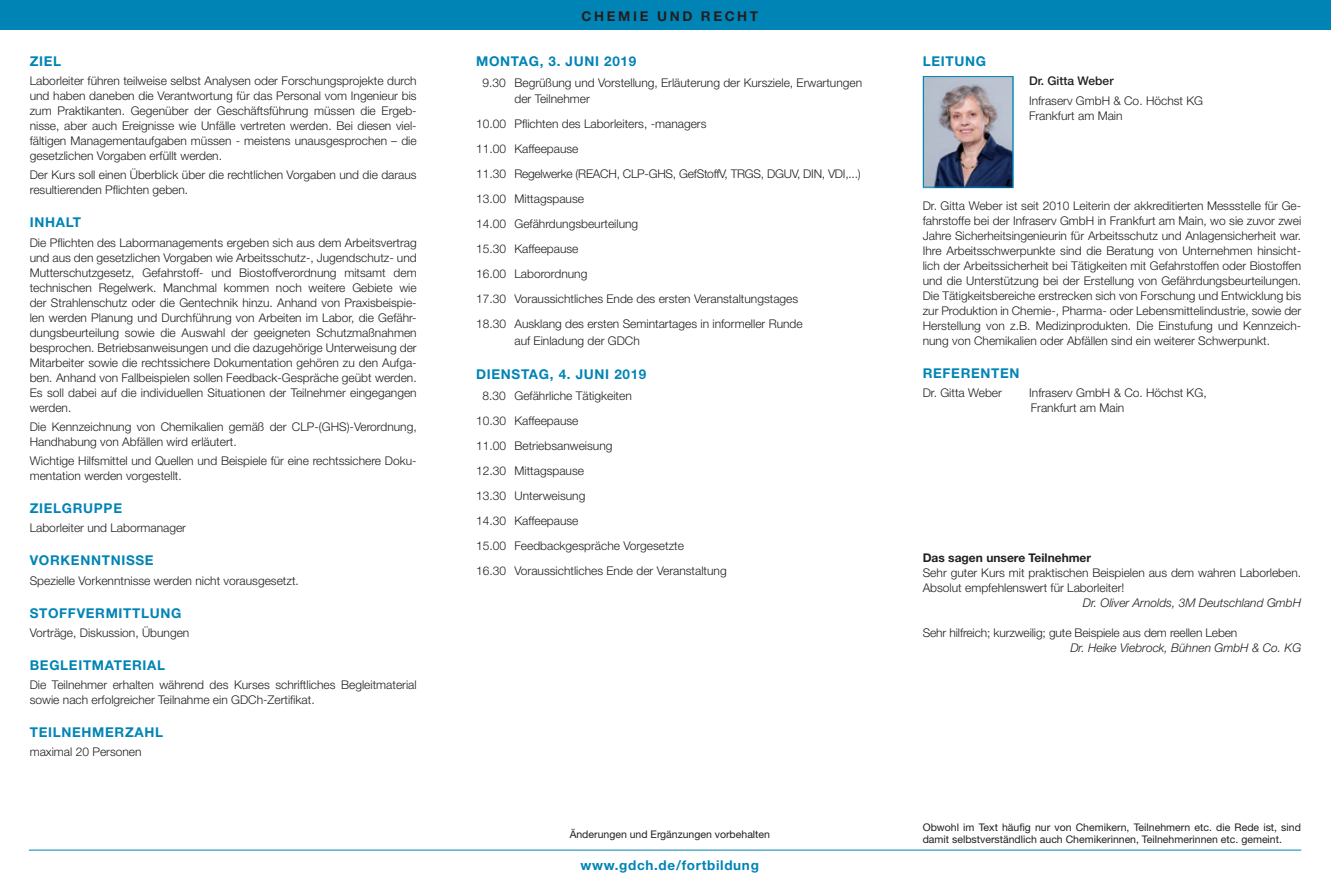
<style>
.page{position:relative;width:1331px;height:893px;background:#fff}
.page>*{position:absolute;margin:0;border:0;box-sizing:border-box;transform-origin:0 0}
.t1{font:700 13.5px "Helvetica Neue";letter-spacing:.05em;color:#0084b5}
.t2{font:700 13.5px "Helvetica Neue";letter-spacing:.195em;color:#231f20}
.t3{font:300 12px/15px "Helvetica Neue";color:#231f20}
.t4{font:italic 300 12px "Helvetica Neue";color:#231f20}
.t5{font:700 12px "Helvetica Neue";color:#231f20}
.t6{font:500 12px "Helvetica Neue";color:#231f20}
.t7{font:10.5px/12px "Helvetica Neue";color:#231f20}
</style>
<div class="page">
<hr style="left:29px;top:850px;width:1272px;height:1px;background:#0084b5">
<div style="left:0;top:0;width:1331px;height:30px;background:#0084b5"></div>
<img style="left:925px;top:78px;width:86px;height:108px">
<div style="left:923px;top:76px;width:90px;height:112px;border:1px solid #0084b5"></div>
<p class="t1" style="left:30px;top:53px;width:33px">ZIEL</p>
<p class="t3" style="left:30px;top:73px;width:388px;text-align:justify">Laborleiter führen teilweise selbst Analysen oder Forschungsprojekte durch und haben daneben die Verantwortung für das Personal vom Ingenieur bis zum Praktikanten. Gegenüber der Geschäftsführung müssen die Ergeb&shy;nisse, aber auch Ereignisse wie Unfälle vertreten werden. Bei diesen viel&shy;fältigen Managementaufgaben müssen - meistens unausgesprochen – die gesetzlichen Vorgaben erfüllt werden.</p>
<p class="t3" style="left:30px;top:167px;width:388px">Der Kurs soll einen Überblick über die rechtlichen Vorgaben und die daraus resultierenden Pflichten geben.</p>
<p class="t1" style="left:30px;top:214px;width:53px">INHALT</p>
<p class="t3" style="left:30px;top:235px;width:388px;text-align:justify">Die Pflichten des Labormanagements ergeben sich aus dem Arbeitsvertrag und aus den gesetzlichen Vorgaben wie Arbeitsschutz-, Jugendschutz- und Mutterschutzgesetz, Gefahrstoff- und Biostoffverordnung mitsamt dem technischen Regelwerk. Manchmal kommen noch weitere Gebiete wie der Strahlenschutz oder die Gentechnik hinzu. Anhand von Praxisbeispie&shy;len werden Planung und Durchführung von Arbeiten im Labor, die Gefähr&shy;dungsbeurteilung sowie die Auswahl der geeigneten Schutzmaßnahmen besprochen. Betriebsanweisungen und die dazugehörige Unterweisung der Mitarbeiter sowie die rechtssichere Dokumentation gehören zu den Aufga&shy;ben. Anhand von Fallbeispielen sollen Feedback-Gespräche geübt werden.<br>Es soll dabei auf die individuellen Situationen der Teilnehmer eingegangen werden.</p>
<p class="t3" style="left:30px;top:419px;width:388px">Die Kennzeichnung von Chemikalien gemäß der CLP-(GHS)-Verordnung,<br>Handhabung von Abfällen wird erläutert.</p>
<p class="t3" style="left:30px;top:453px;width:388px">Wichtige Hilfsmittel und Quellen und Beispiele für eine rechtssichere Doku&shy;mentation werden vorgestellt.</p>
<p class="t1" style="left:30px;top:500px;width:94px">ZIELGRUPPE</p>
<p class="t3" style="left:30px;top:520px;width:158px">Laborleiter und Labormanager</p>
<p class="t1" style="left:30px;top:552px;width:125px">VORKENNTNISSE</p>
<p class="t3" style="left:30px;top:573px;width:271px">Spezielle Vorkenntnisse werden nicht vorausgesetzt.</p>
<p class="t1" style="left:30px;top:604px;width:153px">STOFFVERMITTLUNG</p>
<p class="t3" style="left:30px;top:625px;width:161px">Vorträge, Diskussion, Übungen</p>
<p class="t1" style="left:30px;top:657px;width:137px">BEGLEITMATERIAL</p>
<p class="t3" style="left:30px;top:677px;width:388px">Die Teilnehmer erhalten während des Kurses schriftliches Begleitmaterial sowie nach erfolgreicher Teilnahme ein GDCh-Zertifikat.</p>
<p class="t1" style="left:30px;top:724px;width:135px">TEILNEHMERZAHL</p>
<p class="t3" style="left:30px;top:744px;width:113px">maximal 20 Personen</p>
<p class="t2" style="left:581px;top:8px;width:178px">CHEMIE UND RECHT</p>
<p class="t1" style="left:476px;top:53px;width:162px">MONTAG, 3. JUNI 2019</p>
<p class="t3" style="left:514px;top:74px;width:349px;line-height:16.5px;text-indent:-32px">9.30 Begrüßung und Vorstellung, Erläuterung der Kursziele, Erwartungen der Teilnehmer</p>
<p class="t3" style="left:476px;top:111px;width:386px;line-height:25px">10.00 Pflichten des Laborleiters, -managers<br>11.00 Kaffeepause<br>11.30 Regelwerke (REACH, CLP-GHS, GefStoffV, TRGS, DGUV, DIN, VDI,...)<br>13.00 Mittagspause<br>14.00 Gefährdungsbeurteilung<br>15.30 Kaffeepause<br>16.00 Laborordnung<br>17.30 Voraussichtliches Ende des ersten Veranstaltungstages<br>18.30 Ausklang des ersten Semintartages in informeller Runde</p>
<p class="t3" style="left:514px;top:333px;width:127px">auf Einladung der GDCh</p>
<p class="t1" style="left:476px;top:366px;width:172px">DIENSTAG, 4. JUNI 2019</p>
<p class="t3" style="left:476px;top:383px;width:252px;line-height:25px;text-indent:6px">8.30 Gefährliche Tätigkeiten<br>10.30 Kaffeepause<br>11.00 Betriebsanweisung<br>12.30 Mittagspause<br>13.30 Unterweisung<br>14.30 Kaffeepause<br>15.00 Feedbackgespräche Vorgesetzte<br>16.30 Voraussichtliches Ende der Veranstaltung</p>
<p class="t1" style="left:923px;top:53px;width:65px">LEITUNG</p>
<p class="t6" style="left:1029px;top:74px;width:86px">Dr. Gitta Weber</p>
<p class="t3" style="left:1029px;top:93px;width:176px">Infraserv GmbH &amp; Co. Höchst KG<br>Frankfurt am Main</p>
<p class="t3" style="left:923px;top:198px;width:380px;text-align:justify">Dr. Gitta Weber ist seit 2010 Leiterin der akkreditierten Messstelle für Ge&shy;fahrstoffe bei der Infraserv GmbH in Frankfurt am Main, wo sie zuvor zwei Jahre Sicherheitsingenieurin für Arbeitsschutz und Anlagensicherheit war.<br>Ihre Arbeitsschwerpunkte sind die Beratung von Unternehmen hinsicht&shy;lich der Arbeitssicherheit bei Tätigkeiten mit Gefahrstoffen oder Biostoffen und die Unterstützung bei der Erstellung von Gefährdungsbeurteilungen.<br>Die Tätigkeitsbereiche erstrecken sich von Forschung und Entwicklung bis zur Produktion in Chemie-, Pharma- oder Lebensmittelindustrie, sowie der Herstellung von z.B. Medizinprodukten. Die Einstufung und Kennzeich&shy;nung von Chemikalien oder Abfällen sind ein weiterer Schwerpunkt.</p>
<p class="t1" style="left:923px;top:364px;width:98px">REFERENTEN</p>
<p class="t3" style="left:923px;top:385px;width:81px">Dr. Gitta Weber</p>
<p class="t3" style="left:1029px;top:385px;width:179px">Infraserv GmbH &amp; Co. Höchst KG,<br>Frankfurt am Main</p>
<p class="t5" style="left:923px;top:550px;width:170px">Das sagen unsere Teilnehmer</p>
<p class="t3" style="left:923px;top:565px;width:380px">Sehr guter Kurs mit praktischen Beispielen aus dem wahren Laborleben.<br>Absolut empfehlenswert für Laborleiter!</p>
<p class="t4" style="left:1083px;top:595px;width:220px">Dr. Oliver Arnolds, 3M Deutschland GmbH</p>
<p class="t3" style="left:923px;top:625px;width:316px">Sehr hilfreich; kurzweilig; gute Beispiele aus dem reellen Leben</p>
<p class="t4" style="left:1070px;top:640px;width:232px">Dr. Heike Viebrock, Bühnen GmbH &amp; Co. KG</p>
<p class="t7" style="left:570px;top:828px;width:202px">Änderungen und Ergänzungen vorbehalten</p>
<p class="t7" style="left:923px;top:821px;width:380px">Obwohl im Text häufig nur von Chemikern, Teilnehmern etc. die Rede ist, sind damit selbstverständlich auch Chemikerinnen, Teilnehmerinnen etc. gemeint.</p>
<p class="t1" style="left:581px;top:856px;width:180px">www.gdch.de/fortbildung</p>
</div>
